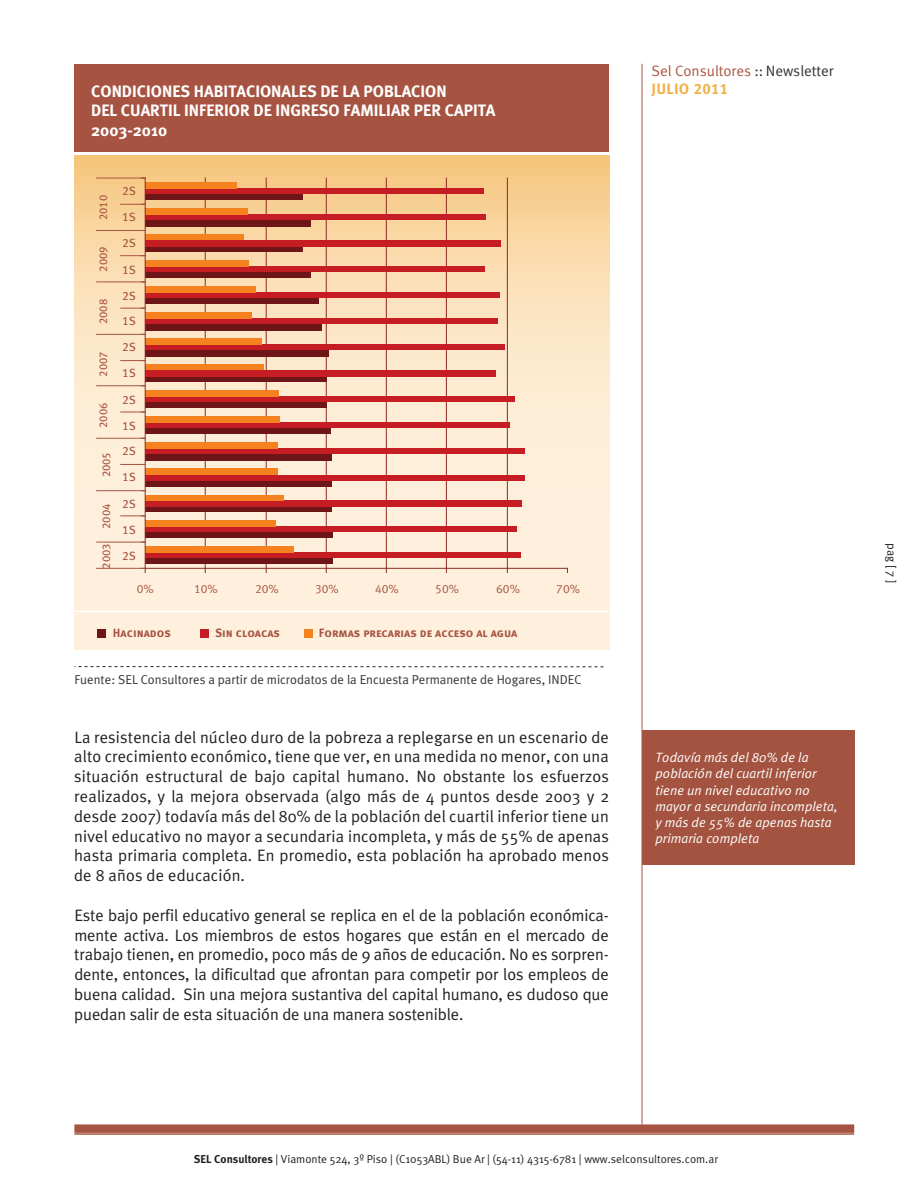
<style>
.page{position:relative;width:918px;height:1188px;background:#fff}
.page>*{position:absolute;margin:0;border:0;box-sizing:border-box;transform-origin:0 0}
.t1{font:16.5px/19.8px "Meta Plus Normal";letter-spacing:.005em;color:#231f20;text-align:justify}
.t2{font:700 16.5px/19.8px "Meta";color:#fff}
.t3{font:15px/18px "Meta Normal";color:#ab5742}
.t4{font:italic 13.5px/16.2px "Meta Plus Normal";letter-spacing:.005em;color:#fff}
.t5{font:12.9px "Meta Plus Normal";color:#333536}
.t6{font:12px "Meta Bold Lf Caps";color:#a65441}
.t7{font:12px "Meta Book LF Caps";color:#a65441}
.t8{font:12px "Meta Normal LF";color:#a65441}
.t9{font:12px "Meta Normal";color:#231f20}
.t10{font:11.4px "Meta Normal";color:#231f20}
.t11{font:11.25px "Meta Book LF Caps";color:#a65441}
.s1{color:#333536}
.s2{font-family:"Meta Bold Lf Caps";color:#f2af43}
.s3{font-family:"Meta";font-weight:700}
</style>
<div class="page">
<svg style="left:74px;top:1124px;width:780px;height:11px;background:#ae6553"></svg>
<hr style="left:642px;top:64px;width:1px;height:1060px;background:#a65441">
<svg style="left:74px;top:155px;width:535px;height:495px;background:#fae1c1"></svg>
<hr style="left:74px;top:611px;width:535px;height:1px;background:#fff">
<div style="left:74px;top:64px;width:535px;height:88px;background:#a65441"></div>
<svg style="left:75px;top:666px;width:528px;height:1px"></svg>
<hr style="left:205px;top:178px;width:1px;height:390px;background:#8d2b24">
<hr style="left:266px;top:178px;width:1px;height:390px;background:#8d2b24">
<hr style="left:326px;top:178px;width:1px;height:390px;background:#8d2b24">
<hr style="left:386px;top:178px;width:1px;height:390px;background:#8d2b24">
<hr style="left:446px;top:178px;width:1px;height:390px;background:#8d2b24">
<hr style="left:507px;top:178px;width:1px;height:390px;background:#8d2b24">
<div style="left:145px;top:558px;width:188px;height:6px;background:#6e1517"></div>
<div style="left:145px;top:532px;width:188px;height:6px;background:#6e1517"></div>
<div style="left:145px;top:506px;width:187px;height:6px;background:#6e1517"></div>
<div style="left:145px;top:480px;width:187px;height:6px;background:#6e1517"></div>
<div style="left:145px;top:454px;width:187px;height:6px;background:#6e1517"></div>
<div style="left:145px;top:428px;width:186px;height:6px;background:#6e1517"></div>
<div style="left:145px;top:402px;width:181px;height:6px;background:#6e1517"></div>
<div style="left:145px;top:376px;width:181px;height:6px;background:#6e1517"></div>
<div style="left:145px;top:350px;width:184px;height:6px;background:#6e1517"></div>
<div style="left:145px;top:324px;width:177px;height:6px;background:#6e1517"></div>
<div style="left:145px;top:298px;width:174px;height:6px;background:#6e1517"></div>
<div style="left:145px;top:271px;width:166px;height:7px;background:#6e1517"></div>
<div style="left:145px;top:246px;width:157px;height:5px;background:#6e1517"></div>
<div style="left:145px;top:220px;width:166px;height:6px;background:#6e1517"></div>
<div style="left:145px;top:194px;width:158px;height:6px;background:#6e1517"></div>
<div style="left:145px;top:553px;width:375px;height:5px;background:#c51d23"></div>
<div style="left:145px;top:526px;width:372px;height:6px;background:#c51d23"></div>
<div style="left:145px;top:500px;width:377px;height:6px;background:#c51d23"></div>
<div style="left:145px;top:475px;width:380px;height:5px;background:#c51d23"></div>
<div style="left:145px;top:449px;width:380px;height:5px;background:#c51d23"></div>
<div style="left:145px;top:422px;width:365px;height:6px;background:#c51d23"></div>
<div style="left:145px;top:396px;width:370px;height:6px;background:#c51d23"></div>
<div style="left:145px;top:370px;width:350px;height:6px;background:#c51d23"></div>
<div style="left:145px;top:345px;width:360px;height:5px;background:#c51d23"></div>
<div style="left:145px;top:319px;width:352px;height:5px;background:#c51d23"></div>
<div style="left:145px;top:292px;width:355px;height:6px;background:#c51d23"></div>
<div style="left:145px;top:266px;width:339px;height:5px;background:#c51d23"></div>
<div style="left:145px;top:240px;width:356px;height:6px;background:#c51d23"></div>
<div style="left:145px;top:215px;width:341px;height:5px;background:#c51d23"></div>
<div style="left:145px;top:189px;width:338px;height:5px;background:#c51d23"></div>
<div style="left:145px;top:546px;width:149px;height:7px;background:#f5821f"></div>
<div style="left:145px;top:520px;width:130px;height:6px;background:#f5821f"></div>
<div style="left:145px;top:495px;width:139px;height:5px;background:#f5821f"></div>
<div style="left:145px;top:469px;width:132px;height:6px;background:#f5821f"></div>
<div style="left:145px;top:442px;width:132px;height:7px;background:#f5821f"></div>
<div style="left:145px;top:416px;width:135px;height:6px;background:#f5821f"></div>
<div style="left:145px;top:390px;width:134px;height:6px;background:#f5821f"></div>
<div style="left:145px;top:365px;width:118px;height:5px;background:#f5821f"></div>
<div style="left:145px;top:339px;width:117px;height:6px;background:#f5821f"></div>
<div style="left:145px;top:312px;width:106px;height:7px;background:#f5821f"></div>
<div style="left:145px;top:286px;width:111px;height:6px;background:#f5821f"></div>
<div style="left:145px;top:260px;width:104px;height:6px;background:#f5821f"></div>
<div style="left:145px;top:235px;width:99px;height:5px;background:#f5821f"></div>
<div style="left:145px;top:208px;width:103px;height:7px;background:#f5821f"></div>
<div style="left:145px;top:182px;width:92px;height:7px;background:#f5821f"></div>
<hr style="left:145px;top:568px;width:422px;height:1px;background:#8d2b24">
<hr style="left:145px;top:178px;width:1px;height:390px;background:#8d2b24">
<svg style="left:141px;top:568px;width:5px;height:5px"></svg>
<div style="left:97px;top:629px;width:9px;height:8px;background:#6e1517"></div>
<div style="left:201px;top:629px;width:8px;height:8px;background:#c51d23"></div>
<div style="left:304px;top:629px;width:8px;height:8px;background:#f5821f"></div>
<div style="left:642px;top:730px;width:212px;height:134px;background:#a3533f"></div>
<p class="t2" style="left:91px;top:83px;width:406px">CONDICIONES HABITACIONALES DE LA POBLACION<br>DEL CUARTIL INFERIOR DE INGRESO FAMILIAR PER CAPITA<br>2003-2010</p>
<p class="t11" style="left:97px;top:220px;width:27px;rotate:-90deg">2010</p>
<p class="t11" style="left:97px;top:272px;width:27px;rotate:-90deg">2009</p>
<p class="t11" style="left:97px;top:324px;width:27px;rotate:-90deg">2008</p>
<p class="t11" style="left:97px;top:377px;width:27px;rotate:-90deg">2007</p>
<p class="t11" style="left:97px;top:428px;width:27px;rotate:-90deg">2006</p>
<p class="t11" style="left:100px;top:477px;width:27px;rotate:-90deg">2005</p>
<p class="t11" style="left:100px;top:529px;width:27px;rotate:-90deg">2004</p>
<p class="t11" style="left:100px;top:569px;width:27px;rotate:-90deg">2003</p>
<p class="t7" style="left:122px;top:184px;width:15px">2S</p>
<p class="t7" style="left:122px;top:210px;width:15px">1S</p>
<p class="t7" style="left:122px;top:236px;width:15px">2S</p>
<p class="t7" style="left:122px;top:262px;width:15px">1S</p>
<p class="t7" style="left:122px;top:289px;width:15px">2S</p>
<p class="t7" style="left:122px;top:314px;width:15px">1S</p>
<p class="t7" style="left:122px;top:340px;width:15px">2S</p>
<p class="t7" style="left:122px;top:366px;width:15px">1S</p>
<p class="t7" style="left:122px;top:392px;width:15px">2S</p>
<p class="t7" style="left:122px;top:419px;width:15px">1S</p>
<p class="t7" style="left:122px;top:444px;width:15px">2S</p>
<p class="t7" style="left:122px;top:470px;width:15px">1S</p>
<p class="t7" style="left:122px;top:496px;width:15px">2S</p>
<p class="t7" style="left:122px;top:523px;width:15px">1S</p>
<p class="t7" style="left:122px;top:549px;width:15px">2S</p>
<p class="t8" style="left:137px;top:581px;width:18px">0%</p>
<p class="t8" style="left:194px;top:581px;width:25px">10%</p>
<p class="t8" style="left:255px;top:581px;width:25px">20%</p>
<p class="t8" style="left:315px;top:581px;width:25px">30%</p>
<p class="t8" style="left:375px;top:581px;width:25px">40%</p>
<p class="t8" style="left:435px;top:581px;width:25px">50%</p>
<p class="t8" style="left:496px;top:581px;width:25px">60%</p>
<p class="t8" style="left:556px;top:581px;width:25px">70%</p>
<p class="t6" style="left:113px;top:626px;width:59px">Hacinados</p>
<p class="t6" style="left:215px;top:626px;width:66px">Sin cloacas</p>
<p class="t6" style="left:319px;top:626px;width:200px">Formas precarias de acceso al agua</p>
<p class="t5" style="left:74px;top:674px;width:509px">Fuente: SEL Consultores a partir de microdatos de la Encuesta Permanente de Hogares, INDEC</p>
<p class="t1" style="left:74px;top:729px;width:537px">La resistencia del núcleo duro de la pobreza a replegarse en un escenario de alto crecimiento económico, tiene que ver, en una medida no menor, con una situación estructural de bajo capital humano. No obstante los esfuerzos realizados, y la mejora observada (algo más de 4 puntos desde 2003 y 2 desde 2007) todavía más del 80% de la población del cuartil inferior tiene un nivel educativo no mayor a secundaria incompleta, y más de 55% de apenas hasta primaria completa. En promedio, esta población ha aprobado menos de 8 años de educación.</p>
<p class="t1" style="left:74px;top:907px;width:536px">Este bajo perfil educativo general se replica en el de la población económica&shy;mente activa. Los miembros de estos hogares que están en el mercado de trabajo tienen, en promedio, poco más de 9 años de educación. No es sorpren&shy;dente, entonces, la dificultad que afrontan para competir por los empleos de buena calidad. Sin una mejora sustantiva del capital humano, es dudoso que puedan salir de esta situación de una manera sostenible.</p>
<p class="t3" style="left:652px;top:62px;width:184px">Sel Consultores <span class="s1">:: Newsletter<br></span><span class="s2">JULIO 2011</span></p>
<p class="t4" style="left:655px;top:749px;width:184px">Todavía más del 80% de la población del cuartil inferior tiene un nivel educativo no mayor a secundaria incompleta, y más de 55% de apenas hasta primaria completa</p>
<p class="t9" style="left:899px;top:543px;width:41px;rotate:90deg">pag [ 7 ]</p>
<p class="t10" style="left:194px;top:1153px;width:525px"><span class="s3">SEL Consultores</span> | Viamonte 524, 3º Piso | (C1053ABL) Bue Ar | (54-11) 4315-6781 | www.selconsultores.com.ar</p>
</div>
